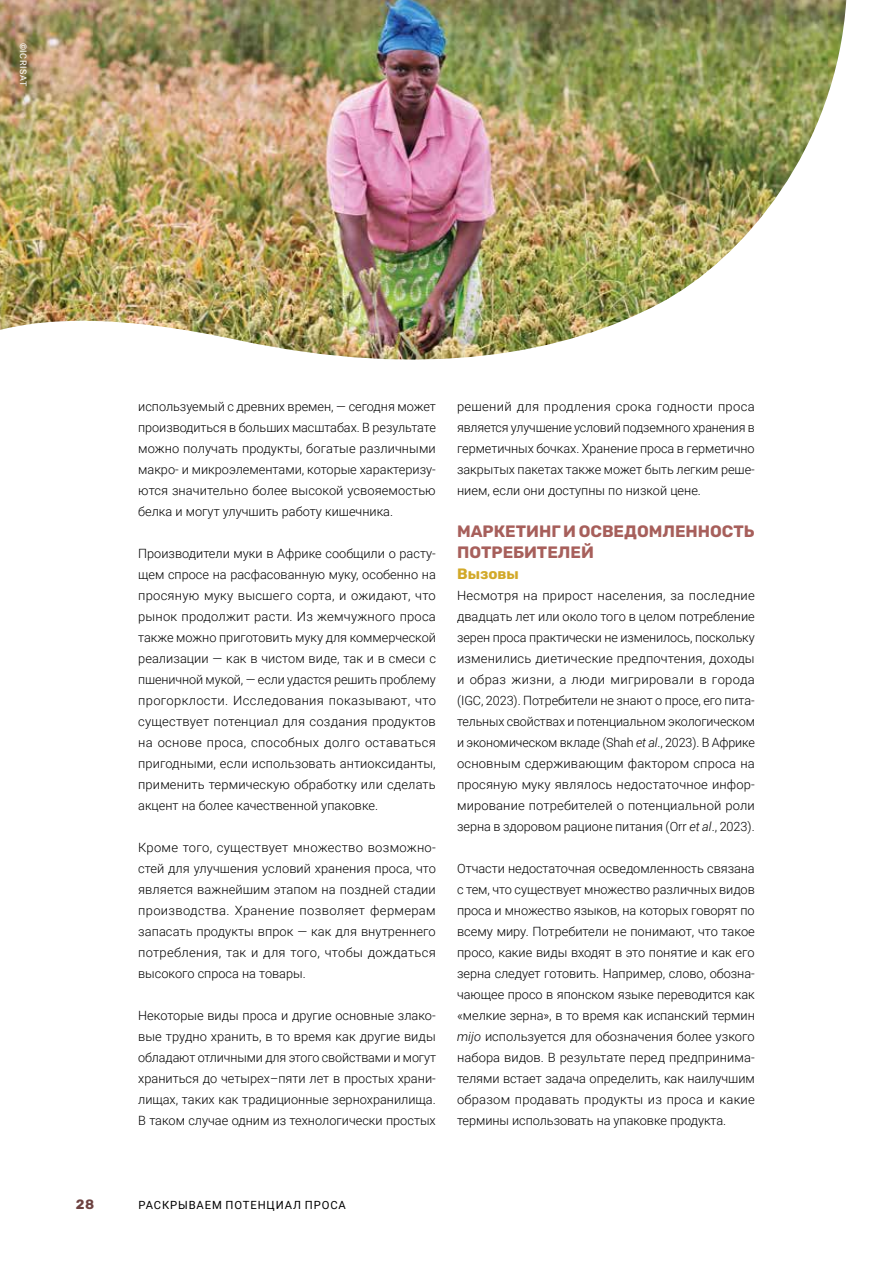
<style>
.page{position:relative;width:893px;height:1263px;background:#fff}
.page>*{position:absolute;margin:0;border:0;box-sizing:border-box;transform-origin:0 0}
.t1{font:300 16.5px/21px "Rubik";color:#a75f5b}
.t2{font:300 15px "Rubik";color:#d2a929}
.t3{font:300 13.5px "Rubik";color:#6d4241}
.t4{font:300 12.75px/21px "Roboto";color:#000;text-align:justify}
.t5{font:11.25px "Roboto";letter-spacing:.075em;color:#000}
.t6{font:9px "Roboto";letter-spacing:.075em;color:#fff}
.s1{font-style:italic}
</style>
<div class="page">
<img style="left:0;top:0;width:846px;height:360px">
<p class="t6" style="left:30px;top:43px;width:45px;rotate:90deg">©ICRISAT</p>
<p class="t4" style="left:138px;top:395px;width:299px">используемый с древних времен, — сегодня может производиться в больших масштабах. В результате можно получать продукты, богатые различными макро- и микроэлементами, которые характеризу&shy;ются значительно более высокой усвояемостью белка и могут улучшить работу кишечника.</p>
<p class="t4" style="left:138px;top:542px;width:299px">Производители муки в Африке сообщили о расту&shy;щем спросе на расфасованную муку, особенно на просяную муку высшего сорта, и ожидают, что рынок продолжит расти. Из жемчужного проса также можно приготовить муку для коммерческой реализации — как в чистом виде, так и в смеси с пшеничной мукой, — если удастся решить проблему прогорклости. Исследования показывают, что существует потенциал для создания продуктов на основе проса, способных долго оставаться пригодными, если использовать антиоксиданты, применить термическую обработку или сделать акцент на более качественной упаковке.</p>
<p class="t4" style="left:138px;top:836px;width:299px">Кроме того, существует множество возможно&shy;стей для улучшения условий хранения проса, что является важнейшим этапом на поздней стадии производства. Хранение позволяет фермерам запасать продукты впрок — как для внутреннего потребления, так и для того, чтобы дождаться высокого спроса на товары.</p>
<p class="t4" style="left:138px;top:1004px;width:299px">Некоторые виды проса и другие основные злако&shy;вые трудно хранить, в то время как другие виды обладают отличными для этого свойствами и могут храниться до четырех–пяти лет в простых храни&shy;лищах, таких как традиционные зернохранилища.<br>В таком случае одним из технологически простых</p>
<p class="t4" style="left:457px;top:395px;width:299px">решений для продления срока годности проса является улучшение условий подземного хранения в герметичных бочках. Хранение проса в герметично закрытых пакетах также может быть легким реше&shy;нием, если они доступны по низкой цене.</p>
<p class="t1" style="left:457px;top:522px;width:299px">МАРКЕТИНГ И ОСВЕДОМЛЕННОСТЬ<br>ПОТРЕБИТЕЛЕЙ</p>
<p class="t2" style="left:457px;top:563px;width:63px">Вызовы</p>
<p class="t4" style="left:457px;top:584px;width:299px">Несмотря на прирост населения, за последние двадцать лет или около того в целом потребление зерен проса практически не изменилось, поскольку изменились диетические предпочтения, доходы и образ жизни, а люди мигрировали в города (IGC, 2023). Потребители не знают о просе, его пита&shy;тельных свойствах и потенциальном экологическом и экономическом вкладе (Shah <span class="s1">et al</span>., 2023). В Африке основным сдерживающим фактором спроса на просяную муку являлось недостаточное инфор&shy;мирование потребителей о потенциальной роли зерна в здоровом рационе питания (Orr <span class="s1">et al</span>., 2023).</p>
<p class="t4" style="left:457px;top:857px;width:299px">Отчасти недостаточная осведомленность связана с тем, что существует множество различных видов проса и множество языков, на которых говорят по всему миру. Потребители не понимают, что такое просо, какие виды входят в это понятие и как его зерна следует готовить. Например, слово, обозна&shy;чающее просо в японском языке переводится как «мелкие зерна», в то время как испанский термин <span class="s1">mijo</span> используется для обозначения более узкого набора видов. В результате перед предпринима&shy;телями встает задача определить, как наилучшим образом продавать продукты из проса и какие термины использовать на упаковке продукта.</p>
<p class="t3" style="left:76px;top:1195px;width:20px">28</p>
<p class="t5" style="left:138px;top:1197px;width:209px">РАСКРЫВАЕМ ПОТЕНЦИАЛ ПРОСА</p>
</div>
